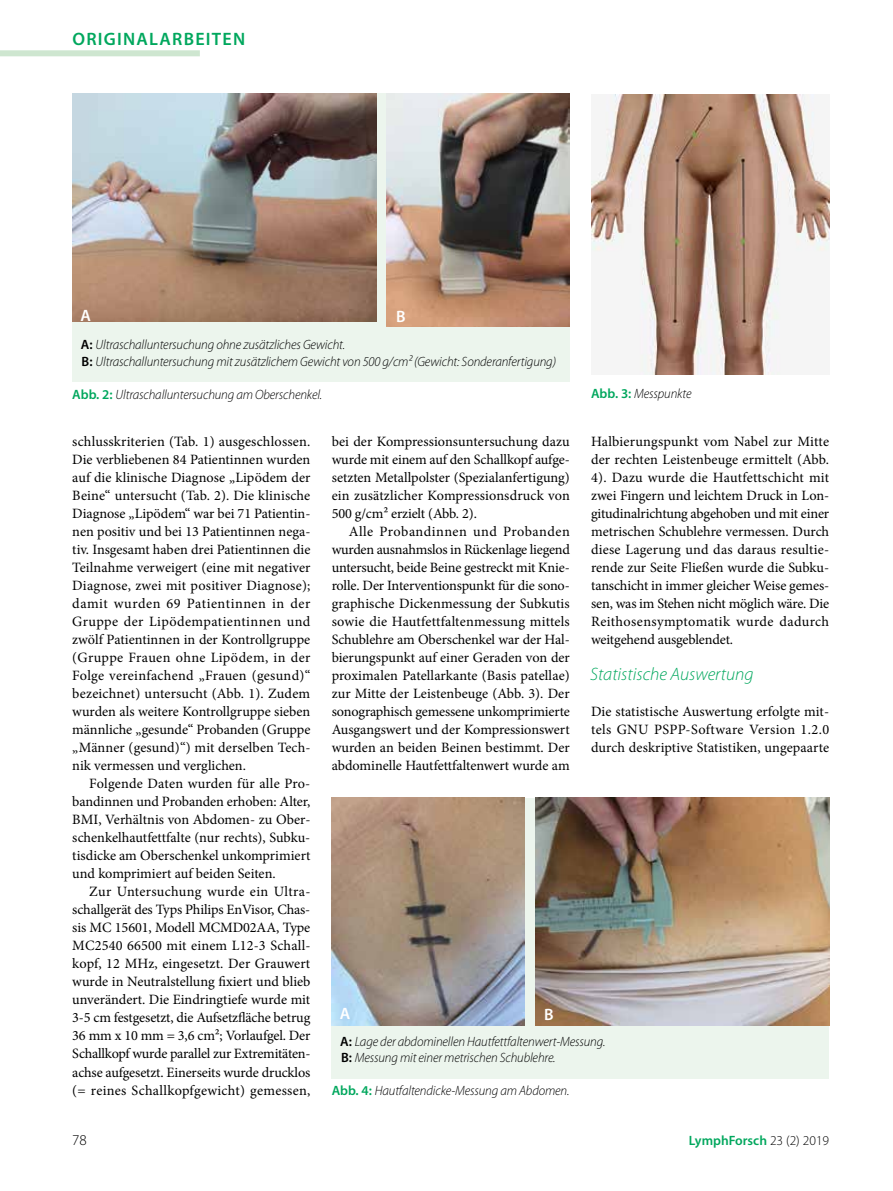
<style>
.page{position:relative;width:893px;height:1191px;background:#fff}
.page>*{position:absolute;margin:0;border:0;box-sizing:border-box;transform-origin:0 0}
.t1{font:italic 300 18px "Myriad Pro";color:#00a75d}
.t2{font:600 18px "Myriad Pro";letter-spacing:.07em;color:#00a75d}
.t3{font:600 16.5px "Myriad Pro";color:#fff}
.t4{font:300 15px "Myriad Pro";color:#000}
.t5{font:14.25px/18px "Minion Pro";color:#000;text-align:justify}
.t6{font:italic 300 13.5px/16.2px "Myriad Pro";letter-spacing:-.01em;color:#000;scale:.96 1}
.t7{font:600 13.5px "Myriad Pro";color:#00a75d}
.s1{font-weight:600;font-style:normal}
.s2{font-weight:600;font-style:normal;color:#00a75d}
.s3{font-weight:300;color:#000}
</style>
<div class="page">
<div style="left:0;top:50px;width:200px;height:6px;background:#cee6d0"></div>
<div style="left:72px;top:94px;width:498px;height:288px;background:#ecf5ed"></div>
<img style="left:72px;top:94px;width:304px;height:228px">
<img style="left:387px;top:94px;width:183px;height:232px">
<img style="left:591px;top:95px;width:238px;height:279px">
<div style="left:332px;top:798px;width:497px;height:280px;background:#ecf5ed"></div>
<img style="left:332px;top:798px;width:193px;height:227px">
<img style="left:535px;top:798px;width:294px;height:227px">
<p class="t2" style="left:72px;top:28px;width:174px">ORIGINALARBEITEN</p>
<p class="t3" style="left:81px;top:304px;width:12px">A</p>
<p class="t3" style="left:396px;top:305px;width:11px">B</p>
<p class="t6" style="left:81px;top:337px;width:497px"><span class="s1">A:</span> Ultraschalluntersuchung ohne zusätzliches Gewicht.<br><span class="s1">B:</span> Ultraschalluntersuchung mit zusätzlichem Gewicht von 500 g/cm² (Gewicht: Sonderanfertigung)</p>
<p class="t6" style="left:72px;top:386px;width:262px"><span class="s2">Abb. 2:</span> Ultraschalluntersuchung am Oberschenkel.</p>
<p class="t6" style="left:591px;top:385px;width:106px"><span class="s2">Abb. 3:</span> Messpunkte</p>
<p class="t5" style="left:72px;top:433px;width:240px">schlusskriterien (Tab. 1) ausgeschlossen.<br>Die verbliebenen 84 Patientinnen wurden auf die klinische Diagnose „Lipödem der Beine“ untersucht (Tab. 2). Die klinische Diagnose „Lipödem“ war bei 71 Patientin&shy;nen positiv und bei 13 Patientinnen nega&shy;tiv. Insgesamt haben drei Patientinnen die Teilnahme verweigert (eine mit negativer Diagnose, zwei mit positiver Diagnose); damit wurden 69 Patientinnen in der Gruppe der Lipödempatientinnen und zwölf Patientinnen in der Kontrollgruppe (Gruppe Frauen ohne Lipödem, in der Folge vereinfachend „Frauen (gesund)“ bezeichnet) untersucht (Abb. 1). Zudem wurden als weitere Kontrollgruppe sieben männliche „gesunde“ Probanden (Gruppe „Männer (gesund)“) mit derselben Tech&shy;nik vermessen und verglichen.</p>
<p class="t5" style="left:72px;top:775px;width:240px;text-indent:17px">Folgende Daten wurden für alle Pro&shy;bandinnen und Probanden erhoben: Alter, BMI, Verhältnis von Abdomen- zu Ober&shy;schenkelhautfettfalte (nur rechts), Subku&shy;tisdicke am Oberschenkel unkomprimiert und komprimiert auf beiden Seiten.</p>
<p class="t5" style="left:72px;top:883px;width:240px;text-indent:17px">Zur Untersuchung wurde ein Ultra&shy;schallgerät des Typs Philips EnVisor, Chas&shy;sis MC 15601, Modell MCMD02AA, Type MC2540 66500 mit einem L12-3 Schall&shy;kopf, 12 MHz, eingesetzt. Der Grauwert wurde in Neutralstellung fixiert und blieb unverändert. Die Eindringtiefe wurde mit 3-5 cm festgesetzt, die Aufsetzfläche betrug 36 mm x 10 mm = 3,6 cm²; Vorlaufgel. Der Schallkopf wurde parallel zur Extremitäten&shy;achse aufgesetzt. Einerseits wurde drucklos (= reines Schallkopfgewicht) gemessen,</p>
<p class="t5" style="left:332px;top:433px;width:240px">bei der Kompressionsuntersuchung dazu wurde mit einem auf den Schallkopf aufge&shy;setzten Metallpolster (Spezialanfertigung) ein zusätzlicher Kompressionsdruck von 500 g/cm² erzielt (Abb. 2).</p>
<p class="t5" style="left:332px;top:523px;width:240px;text-indent:17px">Alle Probandinnen und Probanden wurden ausnahmslos in Rückenlage liegend untersucht, beide Beine gestreckt mit Knie&shy;rolle. Der Interventionspunkt für die sono&shy;graphische Dickenmessung der Subkutis sowie die Hautfettfaltenmessung mittels Schublehre am Oberschenkel war der Hal&shy;bierungspunkt auf einer Geraden von der proximalen Patellarkante (Basis patellae) zur Mitte der Leistenbeuge (Abb. 3). Der sonographisch gemessene unkomprimierte Ausgangswert und der Kompressionswert wurden an beiden Beinen bestimmt. Der abdominelle Hautfettfaltenwert wurde am</p>
<p class="t5" style="left:591px;top:433px;width:240px">Halbierungspunkt vom Nabel zur Mitte der rechten Leistenbeuge ermittelt (Abb.<br>4). Dazu wurde die Hautfettschicht mit zwei Fingern und leichtem Druck in Lon&shy;gitudinalrichtung abgehoben und mit einer metrischen Schublehre vermessen. Durch diese Lagerung und das daraus resultie&shy;rende zur Seite Fließen wurde die Subku&shy;tanschicht in immer gleicher Weise gemes&shy;sen, was im Stehen nicht möglich wäre. Die Reithosensymptomatik wurde dadurch weitgehend ausgeblendet.</p>
<p class="t1" style="left:590px;top:663px;width:165px">Statistische Auswertung</p>
<p class="t5" style="left:591px;top:703px;width:240px">Die statistische Auswertung erfolgte mit&shy;tels GNU PSPP-Software Version 1.2.0 durch deskriptive Statistiken, ungepaarte</p>
<p class="t3" style="left:340px;top:1003px;width:12px">A</p>
<p class="t3" style="left:544px;top:1004px;width:11px">B</p>
<p class="t6" style="left:340px;top:1033px;width:278px"><span class="s1">A:</span> Lage der abdominellen Hautfettfaltenwert-Messung.<br><span class="s1">B:</span> Messung mit einer metrischen Schublehre.</p>
<p class="t6" style="left:332px;top:1082px;width:249px"><span class="s2">Abb. 4:</span> Hautfaltendicke-Messung am Abdomen.</p>
<p class="t4" style="left:72px;top:1130px;width:16px">78</p>
<p class="t7" style="left:689px;top:1131px;width:142px">LymphForsch <span class="s3">23 (2) 2019</span></p>
</div>
